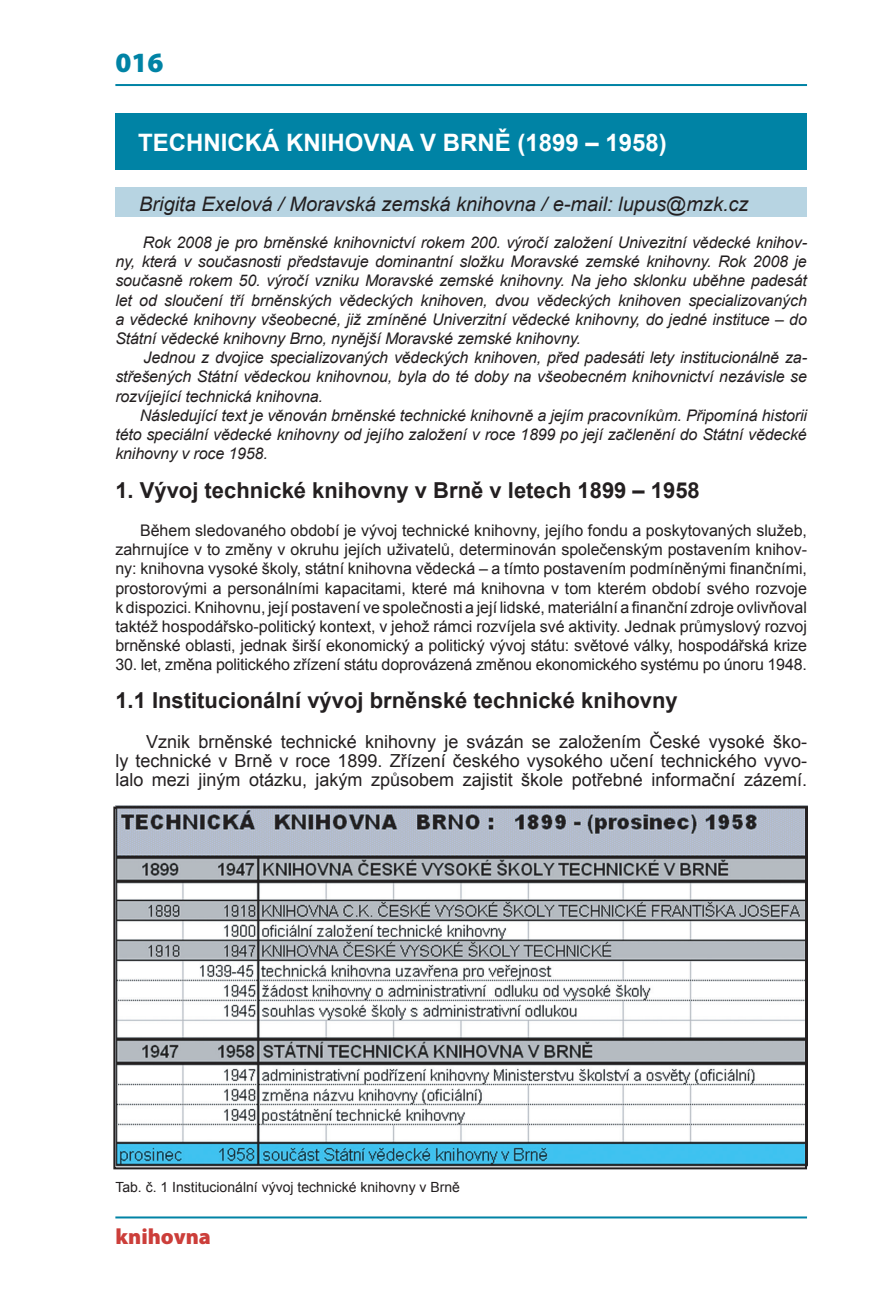
<style>
.page{position:relative;width:896px;height:1308px;background:#fff}
.page>*{position:absolute;margin:0;border:0;box-sizing:border-box;transform-origin:0 0}
.t1{font:900 28px "Myriad Pro";color:#0083a5}
.t2{font:700 24px "Arial";color:#fff}
.t3{font:700 22px "Arial";color:#231f20}
.t4{font:900 22px "Myriad Pro";color:#cc3e3a}
.t5{font:italic 20px "Arial";color:#231f20}
.t6{font:18px/19.2px "Arial";color:#231f20;text-align:justify}
.t7{font:italic 16px/19.2px "Arial";letter-spacing:-.01em;color:#231f20;text-align:justify}
.t8{font:16px/19.2px "Arial";letter-spacing:-.01em;color:#231f20;text-align:justify}
.t9{font:14px "Arial";color:#231f20}
</style>
<div class="page">
<hr style="left:115px;top:84px;width:692px;height:2px;background:#0083a5">
<hr style="left:115px;top:1216px;width:692px;height:2px;background:#0083a5">
<div style="left:115px;top:113px;width:692px;height:57px;background:#0083a5"></div>
<div style="left:115px;top:187px;width:692px;height:30px;background:#b7d4e2"></div>
<img style="left:115px;top:805px;width:692px;height:361px">
<div style="left:113px;top:807px;width:694px;height:362px;border:2px solid #231f20"></div>
<h1 class="t1" style="left:115px;top:46px;width:50px">016</h1>
<h2 class="t2" style="left:138px;top:127px;width:530px">TECHNICKÁ KNIHOVNA V BRNĚ (1899 – 1958)</h2>
<p class="t5" style="left:139px;top:191px;width:611px">Brigita Exelová / Moravská zemská knihovna / e-mail: lupus@mzk.cz</p>
<p class="t7" style="left:115px;top:233px;width:693px;text-indent:28px">Rok 2008 je pro brněnské knihovnictví rokem 200. výročí založení Univezitní vědecké knihov&shy;ny, která v současnosti představuje dominantní složku Moravské zemské knihovny. Rok 2008 je současně rokem 50. výročí vzniku Moravské zemské knihovny. Na jeho sklonku uběhne padesát let od sloučení tří brněnských vědeckých knihoven, dvou vědeckých knihoven specializovaných a vědecké knihovny všeobecné, již zmíněné Univerzitní vědecké knihovny, do jedné instituce – do Státní vědecké knihovny Brno, nynější Moravské zemské knihovny.</p>
<p class="t7" style="left:115px;top:348px;width:693px;text-indent:28px">Jednou z dvojice specializovaných vědeckých knihoven, před padesáti lety institucionálně za&shy;střešených Státní vědeckou knihovnou, byla do té doby na všeobecném knihovnictví nezávisle se rozvíjející technická knihovna.</p>
<p class="t7" style="left:115px;top:406px;width:693px;text-indent:24px">Následující text je věnován brněnské technické knihovně a jejím pracovníkům. Připomíná historii této speciální vědecké knihovny od jejího založení v roce 1899 po její začlenění do Státní vědecké knihovny v roce 1958.</p>
<h3 class="t3" style="left:115px;top:475px;width:586px">1. Vývoj technické knihovny v Brně v letech 1899 – 1958</h3>
<p class="t8" style="left:115px;top:521px;width:693px;text-indent:25px">Během sledovaného období je vývoj technické knihovny, jejího fondu a poskytovaných služeb, zahrnujíce v to změny v okruhu jejích uživatelů, determinován společenským postavením knihov&shy;ny: knihovna vysoké školy, státní knihovna vědecká – a tímto postavením podmíněnými finančními, prostorovými a personálními kapacitami, které má knihovna v tom kterém období svého rozvoje k dispozici. Knihovnu, její postavení ve společnosti a její lidské, materiální a finanční zdroje ovlivňoval taktéž hospodářsko-politický kontext, v jehož rámci rozvíjela své aktivity. Jednak průmyslový rozvoj brněnské oblasti, jednak širší ekonomický a politický vývoj státu: světové války, hospodářská krize</p>
<p class="t8" style="left:115px;top:655px;width:693px">30. let, změna politického zřízení státu doprovázená změnou ekonomického systému po únoru 1948.</p>
<h3 class="t3" style="left:115px;top:686px;width:564px">1.1 Institucionální vývoj brněnské technické knihovny</h3>
<p class="t6" style="left:115px;top:732px;width:693px;text-indent:31px">Vznik brněnské technické knihovny je svázán se založením České vysoké ško&shy;ly technické v Brně v roce 1899. Zřízení českého vysokého učení technického vyvo&shy;lalo mezi jiným otázku, jakým způsobem zajistit škole potřebné informační zázemí.</p>
<p class="t9" style="left:115px;top:1178px;width:346px">Tab. č. 1 Institucionální vývoj technické knihovny v Brně</p>
<h3 class="t4" style="left:115px;top:1225px;width:97px">knihovna</h3>
</div>
